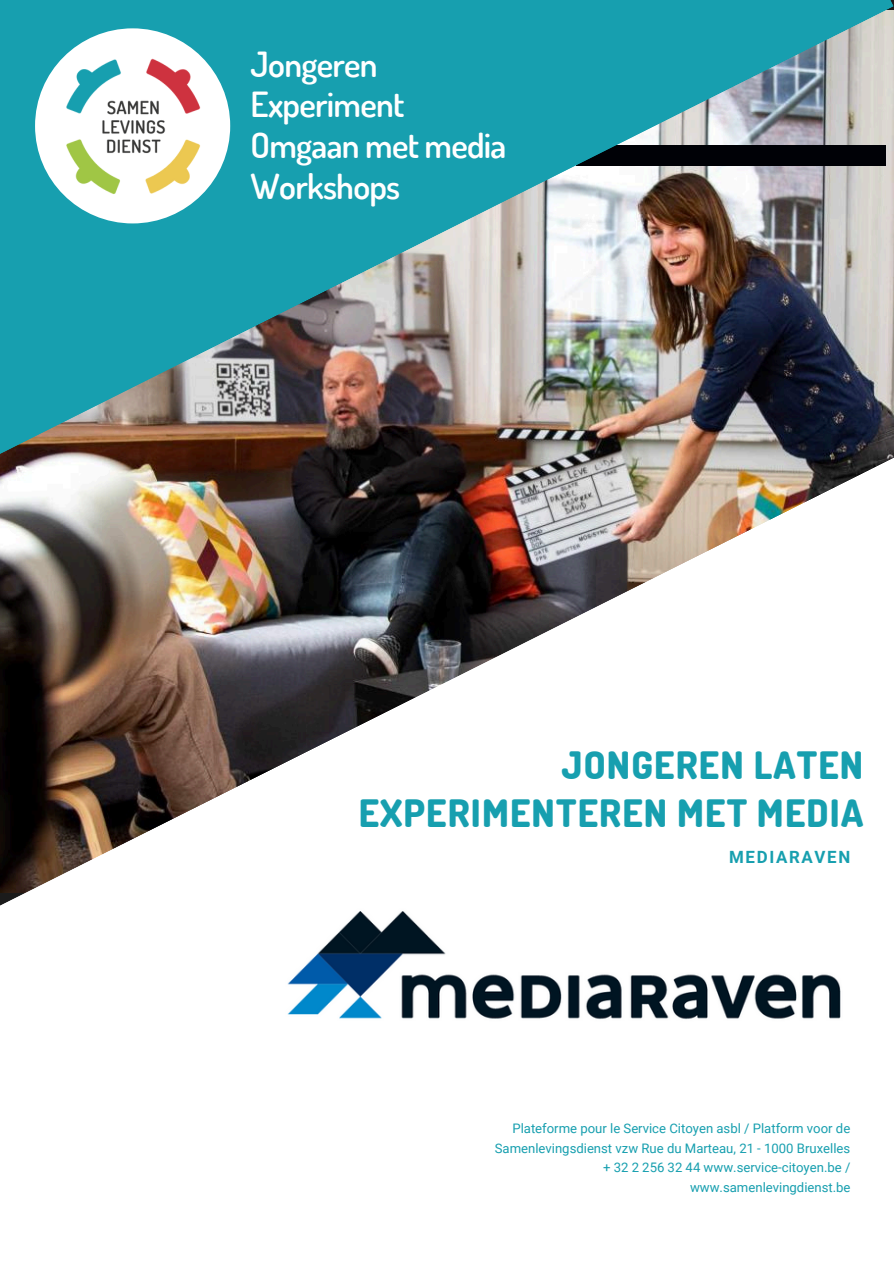
<style>
.page{position:relative;width:894px;height:1264px;background:#fff}
.page>*{position:absolute;margin:0;border:0;box-sizing:border-box;transform-origin:0 0}
.t1{font:800 37.65px/48.3px "Dosis";letter-spacing:.03em;color:#179faf;text-align:right}
.t2{font:600 34.65px "Dosis";letter-spacing:-.02em;color:#fff}
.t3{font:700 16.8px "Roboto";letter-spacing:.1em;color:#179faf}
.t4{font:13.2px/19.6px "Roboto";color:#179faf;text-align:right}
</style>
<div class="page">
<img style="left:0;top:454px;width:893px;height:452px">
<img style="left:0;top:0;width:893px;height:454px">
<img style="left:6px;top:20px;width:253px;height:209px">
<img style="left:261px;top:900px;width:589px;height:120px">
<p class="t2" style="left:250px;top:41px;width:128px">Jongeren</p>
<h1 class="t2" style="left:250px;top:81px;width:155px">Experiment</h1>
<h3 class="t2" style="left:250px;top:122px;width:257px">Omgaan met media</h3>
<p class="t2" style="left:250px;top:164px;width:151px">Workshops</p>
<h2 class="t1" style="left:358px;top:740px;width:506px">JONGEREN LATEN<br>EXPERIMENTEREN MET MEDIA</h2>
<h2 class="t3" style="left:729px;top:847px;width:123px">MEDIARAVEN</h2>
<p class="t4" style="left:494px;top:1118px;width:357px">Plateforme pour le Service Citoyen asbl / Platform voor de Samenlevingsdienst vzw Rue du Marteau, 21 - 1000 Bruxelles + 32 2 256 32 44 www.service-citoyen.be / www.samenlevingdienst.be</p>
</div>
